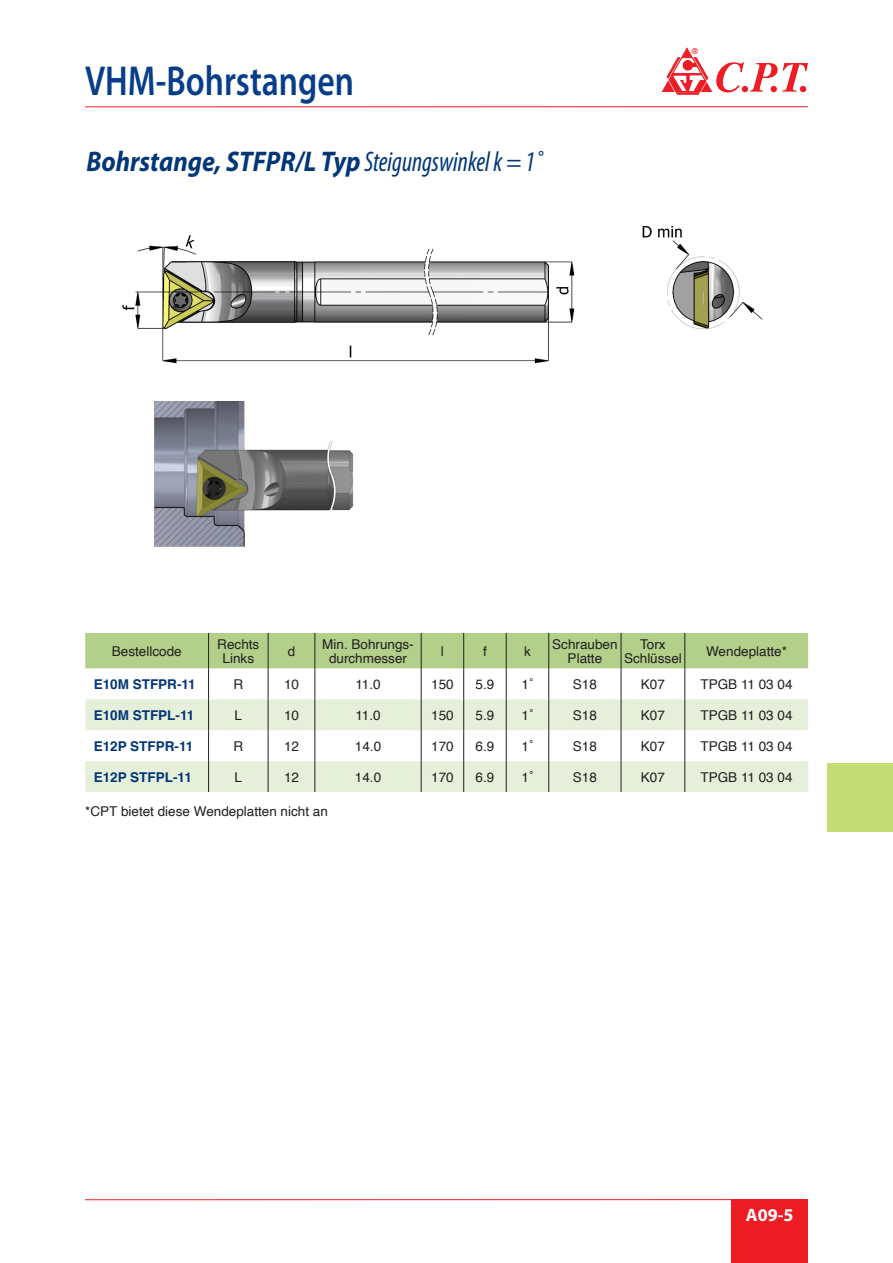
<style>
.page{position:relative;width:893px;height:1263px;background:#fff}
.page>*{position:absolute;margin:0;border:0;box-sizing:border-box;transform-origin:0 0}
.t1{font:600 42px "Myriad Pro";color:#083e89;scale:.8 1}
.t2{font:italic 700 28.5px "Myriad Pro";color:#013677;scale:.9 1}
.t3{font:700 18px "Myriad Pro";color:#fff}
.t4{font:13.5px/13.5px "Helvetica";color:#231f20;text-align:center}
.t5{font:700 13.5px "Helvetica";color:#013677}
.t6{font:500 11.25px "Win Soft Pro";color:#ee1d23}
.s1{font-weight:400;font-stretch:condensed}
</style>
<div class="page">
<hr style="left:85px;top:106px;width:723px;height:1px;background:#ee1d23">
<div style="left:731px;top:1199px;width:77px;height:64px;background:#ee1d23"></div>
<hr style="left:85px;top:1199px;width:723px;height:1px;background:#ee1d23">
<div style="left:827px;top:763px;width:66px;height:68px;background:#c5db73"></div>
<svg style="left:662px;top:48px;width:146px;height:46px"></svg>
<img style="left:122px;top:226px;width:641px;height:138px">
<img style="left:154px;top:402px;width:200px;height:145px">
<div style="left:85px;top:633px;width:723px;height:36px;background:#b3d08a"></div>
<svg style="left:209px;top:669px;width:476px;height:30px"></svg>
<svg style="left:85px;top:699px;width:723px;height:93px;fill:#e6efd9"></svg>
<hr style="left:208px;top:669px;width:1px;height:30px;background:#231f20">
<hr style="left:268px;top:669px;width:1px;height:30px;background:#231f20">
<hr style="left:315px;top:669px;width:1px;height:30px;background:#231f20">
<hr style="left:421px;top:669px;width:1px;height:30px;background:#231f20">
<hr style="left:463px;top:669px;width:1px;height:30px;background:#231f20">
<hr style="left:506px;top:669px;width:1px;height:30px;background:#231f20">
<hr style="left:548px;top:669px;width:1px;height:30px;background:#231f20">
<hr style="left:621px;top:669px;width:1px;height:30px;background:#231f20">
<hr style="left:685px;top:669px;width:1px;height:30px;background:#231f20">
<hr style="left:208px;top:699px;width:1px;height:31px;background:#231f20">
<hr style="left:268px;top:699px;width:1px;height:31px;background:#231f20">
<hr style="left:315px;top:699px;width:1px;height:31px;background:#231f20">
<hr style="left:421px;top:699px;width:1px;height:31px;background:#231f20">
<hr style="left:463px;top:699px;width:1px;height:31px;background:#231f20">
<hr style="left:506px;top:699px;width:1px;height:31px;background:#231f20">
<hr style="left:548px;top:699px;width:1px;height:31px;background:#231f20">
<hr style="left:621px;top:699px;width:1px;height:31px;background:#231f20">
<hr style="left:685px;top:699px;width:1px;height:31px;background:#231f20">
<hr style="left:208px;top:730px;width:1px;height:31px;background:#231f20">
<hr style="left:268px;top:730px;width:1px;height:31px;background:#231f20">
<hr style="left:315px;top:730px;width:1px;height:31px;background:#231f20">
<hr style="left:421px;top:730px;width:1px;height:31px;background:#231f20">
<hr style="left:463px;top:730px;width:1px;height:31px;background:#231f20">
<hr style="left:506px;top:730px;width:1px;height:31px;background:#231f20">
<hr style="left:548px;top:730px;width:1px;height:31px;background:#231f20">
<hr style="left:621px;top:730px;width:1px;height:31px;background:#231f20">
<hr style="left:685px;top:730px;width:1px;height:31px;background:#231f20">
<hr style="left:208px;top:761px;width:1px;height:31px;background:#231f20">
<hr style="left:268px;top:761px;width:1px;height:31px;background:#231f20">
<hr style="left:315px;top:761px;width:1px;height:31px;background:#231f20">
<hr style="left:421px;top:761px;width:1px;height:31px;background:#231f20">
<hr style="left:463px;top:761px;width:1px;height:31px;background:#231f20">
<hr style="left:506px;top:761px;width:1px;height:31px;background:#231f20">
<hr style="left:548px;top:761px;width:1px;height:31px;background:#231f20">
<hr style="left:621px;top:761px;width:1px;height:31px;background:#231f20">
<hr style="left:685px;top:761px;width:1px;height:31px;background:#231f20">
<hr style="left:208px;top:633px;width:1px;height:36px;background:#231f20">
<hr style="left:268px;top:633px;width:1px;height:36px;background:#231f20">
<hr style="left:315px;top:633px;width:1px;height:36px;background:#231f20">
<hr style="left:421px;top:633px;width:1px;height:36px;background:#231f20">
<hr style="left:463px;top:633px;width:1px;height:36px;background:#231f20">
<hr style="left:506px;top:633px;width:1px;height:36px;background:#231f20">
<hr style="left:548px;top:633px;width:1px;height:36px;background:#231f20">
<hr style="left:621px;top:633px;width:1px;height:36px;background:#231f20">
<hr style="left:685px;top:633px;width:1px;height:36px;background:#231f20">
<h1 class="t1" style="left:85px;top:54px;width:338px">VHM-Bohrstangen</h1>
<h2 class="t2" style="left:86px;top:143px;width:509px">Bohrstange, STFPR/L Typ <span class="s1">Steigungswinkel k = 1˚</span></h2>
<p class="t6" style="left:691px;top:43px;width:8px">®</p>
<p class="t4" style="left:112px;top:645px;width:71px">Bestellcode</p>
<p class="t4" style="left:217px;top:638px;width:44px">Rechts<br>Links</p>
<p class="t4" style="left:288px;top:645px;width:9px">d</p>
<p class="t4" style="left:322px;top:638px;width:93px">Min. Bohrungs&shy;durchmesser</p>
<p class="t4" style="left:441px;top:645px;width:4px">l</p>
<p class="t4" style="left:483px;top:645px;width:5px">f</p>
<p class="t4" style="left:524px;top:645px;width:8px">k</p>
<p class="t4" style="left:552px;top:638px;width:67px">Schrauben<br>Platte</p>
<p class="t4" style="left:624px;top:638px;width:59px">Torx<br>Schlüssel</p>
<p class="t4" style="left:706px;top:645px;width:82px">Wendeplatte*</p>
<p class="t5" style="left:94px;top:673px;width:104px">E10M STFPR-11</p>
<p class="t4" style="left:233px;top:678px;width:11px">R</p>
<p class="t4" style="left:284px;top:678px;width:17px">10</p>
<p class="t4" style="left:355px;top:678px;width:27px">11.0</p>
<p class="t4" style="left:431px;top:678px;width:24px">150</p>
<p class="t4" style="left:476px;top:678px;width:20px">5.9</p>
<p class="t4" style="left:521px;top:678px;width:14px">1˚</p>
<p class="t4" style="left:573px;top:678px;width:26px">S18</p>
<p class="t4" style="left:641px;top:678px;width:26px">K07</p>
<p class="t4" style="left:700px;top:678px;width:94px">TPGB 11 03 04</p>
<p class="t5" style="left:94px;top:704px;width:102px">E10M STFPL-11</p>
<p class="t4" style="left:235px;top:709px;width:9px">L</p>
<p class="t4" style="left:284px;top:709px;width:17px">10</p>
<p class="t4" style="left:355px;top:709px;width:27px">11.0</p>
<p class="t4" style="left:431px;top:709px;width:24px">150</p>
<p class="t4" style="left:476px;top:709px;width:20px">5.9</p>
<p class="t4" style="left:521px;top:709px;width:14px">1˚</p>
<p class="t4" style="left:573px;top:709px;width:26px">S18</p>
<p class="t4" style="left:641px;top:709px;width:26px">K07</p>
<p class="t4" style="left:700px;top:709px;width:94px">TPGB 11 03 04</p>
<p class="t5" style="left:94px;top:735px;width:101px">E12P STFPR-11</p>
<p class="t4" style="left:233px;top:740px;width:11px">R</p>
<p class="t4" style="left:284px;top:740px;width:17px">12</p>
<p class="t4" style="left:355px;top:740px;width:28px">14.0</p>
<p class="t4" style="left:431px;top:740px;width:24px">170</p>
<p class="t4" style="left:476px;top:740px;width:20px">6.9</p>
<p class="t4" style="left:521px;top:740px;width:14px">1˚</p>
<p class="t4" style="left:573px;top:740px;width:26px">S18</p>
<p class="t4" style="left:641px;top:740px;width:26px">K07</p>
<p class="t4" style="left:700px;top:740px;width:94px">TPGB 11 03 04</p>
<p class="t5" style="left:94px;top:766px;width:100px">E12P STFPL-11</p>
<p class="t4" style="left:235px;top:771px;width:9px">L</p>
<p class="t4" style="left:284px;top:771px;width:17px">12</p>
<p class="t4" style="left:355px;top:771px;width:28px">14.0</p>
<p class="t4" style="left:431px;top:771px;width:24px">170</p>
<p class="t4" style="left:476px;top:771px;width:20px">6.9</p>
<p class="t4" style="left:521px;top:771px;width:14px">1˚</p>
<p class="t4" style="left:573px;top:771px;width:26px">S18</p>
<p class="t4" style="left:641px;top:771px;width:26px">K07</p>
<p class="t4" style="left:700px;top:771px;width:94px">TPGB 11 03 04</p>
<p class="t4" style="left:85px;top:805px;width:244px">*CPT bietet diese Wendeplatten nicht an</p>
<h3 class="t3" style="left:746px;top:1203px;width:49px">A09-5</h3>
</div>
